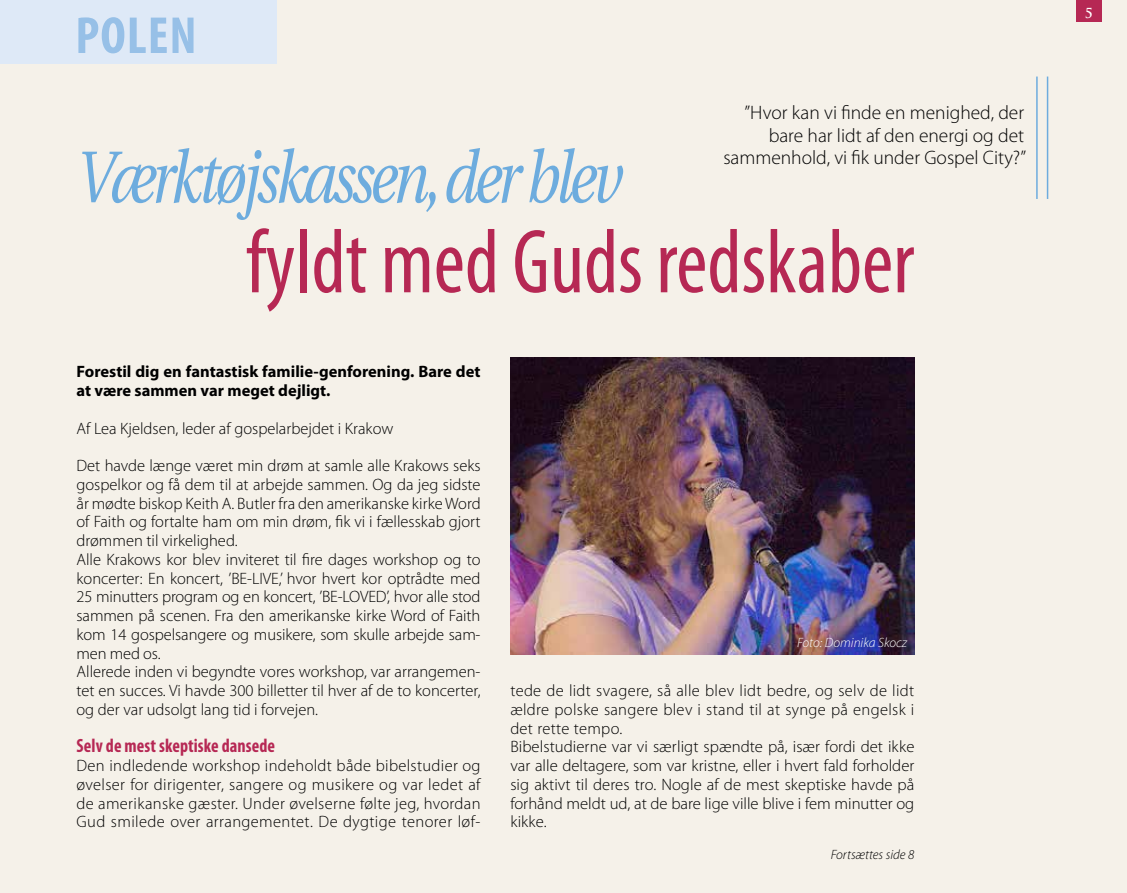
<style>
.page{position:relative;width:1127px;height:893px;background:#f5f1e9}
.page>*{position:absolute;margin:0;border:0;box-sizing:border-box;transform-origin:0 0}
.t1{font:condensed 91.5px "Myriad Pro";color:#b62854;scale:.93 1}
.t2{font:italic 73.2px "Utopia";letter-spacing:-.065em;color:#6dacde;scale:.8 1}
.t3{font:700 condensed 52.5px "Myriad Pro";letter-spacing:.02em;color:#97c0e7}
.t4{font:300 19.5px/22.5px "Myriad Pro";color:#000;text-align:right}
.t5{font:700 condensed 19.2px "Myriad Pro";letter-spacing:.005em;color:#b62854;scale:.93 1}
.t6{font:300 16.5px/18.8px "Myriad Pro";color:#000}
.t7{font:700 16.5px/18.8px "Myriad Pro";color:#000}
.t8{font:italic 300 13.5px "Myriad Pro";color:#fff}
.t9{font:italic 300 13.5px "Myriad Pro";color:#000}
.t10{font:700 13.5px "Trajan Pro";color:#fff}
</style>
<div class="page">
<div style="left:1076px;top:0;width:25px;height:21px;background:#b62854"></div>
<img style="left:510px;top:358px;width:404px;height:296px">
<div style="left:0;top:0;width:277px;height:64px;background:#dee9f7"></div>
<hr style="left:1036px;top:77px;width:1px;height:122px;background:#6dacde">
<hr style="left:1047px;top:77px;width:1px;height:122px;background:#6dacde">
<h3 class="t3" style="left:75px;top:3px;width:123px">polen</h3>
<p class="t4" style="left:723px;top:101px;width:304px">”Hvor kan vi finde en menighed, der bare har lidt af den energi og det sammenhold, vi fik under Gospel City?”</p>
<h2 class="t2" style="left:77px;top:137px;width:683px">Værktøjskassen,der blev</h2>
<h1 class="t1" style="left:246px;top:207px;width:720px">fyldt med Guds redskaber</h1>
<p class="t7" style="left:77px;top:362px;width:405px">Forestil dig en fantastisk familie-genforening. Bare det at være sammen var meget dejligt.</p>
<p class="t6" style="left:77px;top:419px;width:318px">Af Lea Kjeldsen, leder af gospelarbejdet i Krakow</p>
<p class="t6" style="left:77px;top:456px;width:406px">Det havde længe været min drøm at samle alle Krakows seks gospelkor og få dem til at arbejde sammen. Og da jeg sidste år mødte biskop Keith A. Butler fra den amerikanske kirke Word of Faith og fortalte ham om min drøm, fik vi i fællesskab gjort drømmen til virkelighed.<br>Alle Krakows kor blev inviteret til fire dages workshop og to koncerter: En koncert, ’BE-LIVE,’ hvor hvert kor optrådte med 25 minutters program og en koncert, ’BE-LOVED’, hvor alle stod sammen på scenen. Fra den amerikanske kirke Word of Faith kom 14 gospelsangere og musikere, som skulle arbejde sam&shy;men med os.<br>Allerede inden vi begyndte vores workshop, var arrangemen&shy;tet en succes. Vi havde 300 billetter til hver af de to koncerter, og der var udsolgt lang tid i forvejen.</p>
<p class="t5" style="left:77px;top:734px;width:215px">Selv de mest skeptiske dansede</p>
<p class="t6" style="left:77px;top:756px;width:405px;text-align:justify">Den indledende workshop indeholdt både bibelstudier og øvelser for dirigenter, sangere og musikere og var ledet af de amerikanske gæster. Under øvelserne følte jeg, hvordan Gud smilede over arrangementet. De dygtige tenorer løf-</p>
<p class="t8" style="left:797px;top:634px;width:112px">Foto: Dominika Skocz</p>
<p class="t6" style="left:510px;top:681px;width:406px">tede de lidt svagere, så alle blev lidt bedre, og selv de lidt ældre polske sangere blev i stand til at synge på engelsk i det rette tempo.<br>Bibelstudierne var vi særligt spændte på, især fordi det ikke var alle deltagere, som var kristne, eller i hvert fald forholder sig aktivt til deres tro. Nogle af de mest skeptiske havde på forhånd meldt ud, at de bare lige ville blive i fem minutter og kikke.</p>
<p class="t9" style="left:831px;top:847px;width:85px">Fortsættes side 8</p>
<p class="t10" style="left:1084px;top:5px;width:10px">5</p>
</div>
